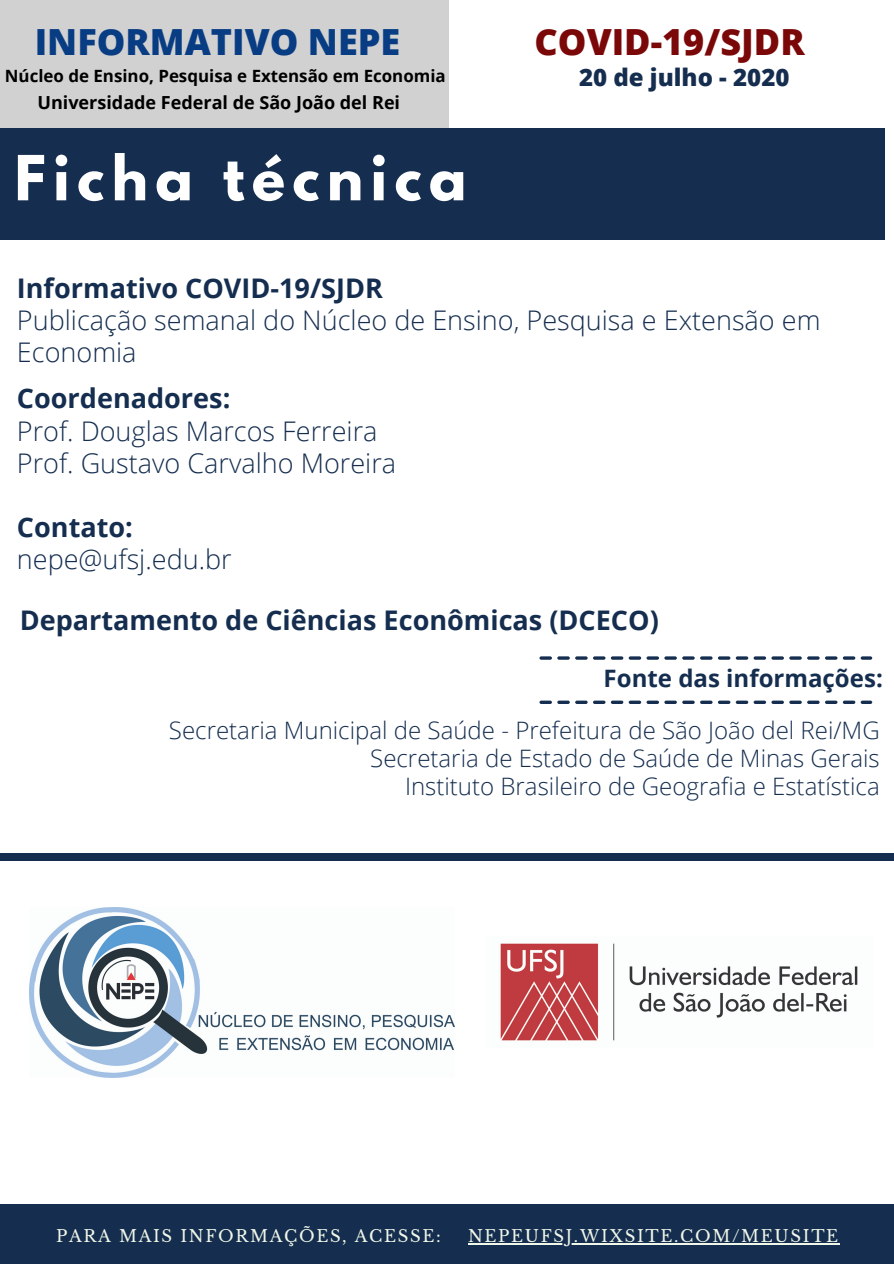
<style>
.page{position:relative;width:894px;height:1264px;background:#fff}
.page>*{position:absolute;margin:0;border:0;box-sizing:border-box;transform-origin:0 0}
.t1{font:700 55.05px "League Spartan";letter-spacing:.135em;color:#fff}
.t2{font:800 36px "Open Sans";color:#083d84}
.t3{font:800 36px "Open Sans";color:#7b0808}
.t4{font:300 27px/32.2px "Open Sans";color:#152e4f}
.t5{font:700 27px "Open Sans";color:#152e4f}
.t6{font:300 24px/28.3px "Open Sans";color:#152e4f;text-align:right}
.t7{font:700 24px "Open Sans";color:#152e4f}
.t8{font:800 24px "Open Sans";color:#152e4f}
.t9{font:700 18px "Open Sans";color:#000}
.t10{font:700 16.95px "Open Sans";color:#000}
.t11{font:16.5px "Libre Baskerville";letter-spacing:.1em;color:#f0f6e8}
</style>
<div class="page">
<div style="left:0;top:1204px;width:893px;height:59px;background:#152e4f"></div>
<div style="left:0;top:0;width:449px;height:184px;background:#d1d1d1"></div>
<div style="left:0;top:128px;width:884px;height:112px;background:#152e4f"></div>
<img style="left:30px;top:907px;width:424px;height:170px">
<div style="left:0;top:854px;width:893px;height:6px;background:#152e4f"></div>
<img style="left:500px;top:943px;width:358px;height:98px">
<hr style="left:468px;top:1243px;width:371px;height:1px;background:#f0f6e8">
<svg style="left:539px;top:656px;width:30px;height:3px"></svg>
<svg style="left:575px;top:656px;width:12px;height:3px"></svg>
<svg style="left:593px;top:656px;width:65px;height:3px"></svg>
<svg style="left:664px;top:656px;width:12px;height:3px"></svg>
<svg style="left:682px;top:656px;width:83px;height:3px"></svg>
<svg style="left:771px;top:656px;width:12px;height:3px"></svg>
<svg style="left:789px;top:656px;width:83px;height:3px"></svg>
<svg style="left:539px;top:700px;width:13px;height:4px"></svg>
<svg style="left:557px;top:700px;width:12px;height:4px"></svg>
<svg style="left:575px;top:700px;width:12px;height:4px"></svg>
<svg style="left:593px;top:700px;width:12px;height:4px"></svg>
<svg style="left:610px;top:700px;width:13px;height:4px"></svg>
<svg style="left:628px;top:700px;width:13px;height:4px"></svg>
<svg style="left:646px;top:700px;width:12px;height:4px"></svg>
<svg style="left:664px;top:700px;width:12px;height:4px"></svg>
<svg style="left:682px;top:700px;width:12px;height:4px"></svg>
<svg style="left:699px;top:700px;width:13px;height:4px"></svg>
<svg style="left:717px;top:700px;width:13px;height:4px"></svg>
<svg style="left:735px;top:700px;width:13px;height:4px"></svg>
<svg style="left:753px;top:700px;width:12px;height:4px"></svg>
<svg style="left:771px;top:700px;width:12px;height:4px"></svg>
<svg style="left:789px;top:700px;width:12px;height:4px"></svg>
<svg style="left:806px;top:700px;width:13px;height:4px"></svg>
<svg style="left:824px;top:700px;width:13px;height:4px"></svg>
<svg style="left:842px;top:700px;width:13px;height:4px"></svg>
<svg style="left:860px;top:700px;width:12px;height:4px"></svg>
<h2 class="t2" style="left:35px;top:17px;width:367px">INFORMATIVO NEPE</h2>
<h2 class="t3" style="left:534px;top:17px;width:271px">COVID-19/SJDR</h2>
<p class="t10" style="left:5px;top:64px;width:442px">Núcleo de Ensino, Pesquisa e Extensão em Economia</p>
<p class="t8" style="left:579px;top:61px;width:212px">20 de julho - 2020</p>
<p class="t9" style="left:37px;top:90px;width:364px">Universidade Federal de São João del Rei</p>
<h1 class="t1" style="left:15px;top:151px;width:453px">Ficha técnica</h1>
<p class="t5" style="left:17px;top:269px;width:367px">Informativo COVID-19/SJDR</p>
<p class="t4" style="left:17px;top:303px;width:804px">Publicação semanal do Núcleo de Ensino, Pesquisa e Extensão em<br>Economia</p>
<p class="t5" style="left:17px;top:379px;width:215px">Coordenadores:</p>
<p class="t4" style="left:17px;top:414px;width:381px">Prof. Douglas Marcos Ferreira<br>Prof. Gustavo Carvalho Moreira</p>
<p class="t5" style="left:17px;top:508px;width:117px">Contato:</p>
<p class="t4" style="left:17px;top:543px;width:216px">nepe@ufsj.edu.br</p>
<p class="t5" style="left:20px;top:601px;width:640px">Departamento de Ciências Econômicas (DCECO)</p>
<p class="t7" style="left:603px;top:661px;width:281px">Fonte das informações:</p>
<p class="t6" style="left:169px;top:715px;width:712px">Secretaria Municipal de Saúde - Prefeitura de São João del Rei/MG<br>Secretaria de Estado de Saúde de Minas Gerais<br>Instituto Brasileiro de Geografia e Estatística</p>
<p class="t11" style="left:56px;top:1225px;width:386px">PARA MAIS INFORMAÇÕES, ACESSE:</p>
<p class="t11" style="left:468px;top:1225px;width:371px">NEPEUFSJ.WIXSITE.COM/MEUSITE</p>
</div>
